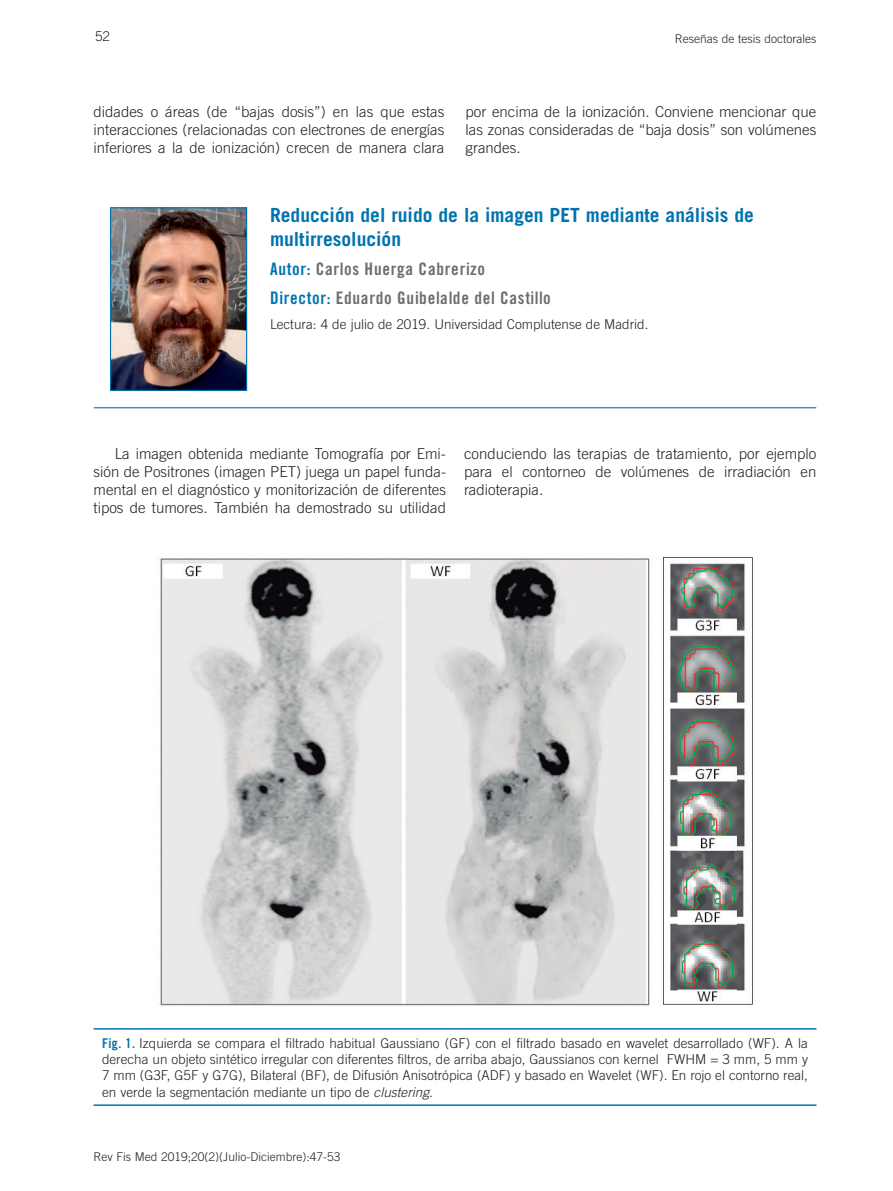
<style>
.page{position:relative;width:893px;height:1191px;background:#fff}
.page>*{position:absolute;margin:0;border:0;box-sizing:border-box;transform-origin:0 0}
.t1{font:700 19.5px/23.4px "Trade Gothic";color:#0073ae}
.TITULO_INGLES{font:17.25px "Trade Gothic Bold Cond Twenty 10";color:#6c6d70}
.t2{font:300 15px/18px "Trade Gothic";color:#231f20;text-align:justify}
.Figura_pie_IG{font:300 13.5px/16.2px "Trade Gothic";color:#231f20;text-align:justify}
.CARGO_AUTORES_SIN_VI{font:300 13.5px "Trade Gothic";color:#231f20}
.t3{font:300 12px "Trade Gothic";color:#231f20}
.s1{color:#0073ae}
.s2{font-family:"Trade Gothic Bold Cond Twenty 10";font-weight:400;color:#0073ae}
.s3{font-style:italic}
</style>
<div class="page">
<img style="left:112px;top:209px;width:133px;height:180px">
<div style="left:110px;top:207px;width:137px;height:184px;border:1px solid #0073ae"></div>
<hr style="left:94px;top:407px;width:722px;height:1px;background:#0073ae">
<hr style="left:94px;top:1028px;width:722px;height:1px;background:#0073ae">
<hr style="left:94px;top:1104px;width:722px;height:2px;background:#0073ae">
<img style="left:159px;top:557px;width:594px;height:449px">
<p class="Figura_pie_IG" style="left:95px;top:28px;width:17px">52</p>
<p class="t3" style="left:675px;top:31px;width:143px">Reseñas de tesis doctorales</p>
<p class="t2" style="left:94px;top:102px;width:352px">didades o áreas (de “bajas dosis”) en las que estas interacciones (relacionadas con electrones de energías inferiores a la de ionización) crecen de manera clara</p>
<p class="t2" style="left:466px;top:102px;width:352px">por encima de la ionización. Conviene mencionar que las zonas consideradas de “baja dosis” son volúmenes grandes.</p>
<h1 class="t1" style="left:270px;top:203px;width:485px">Reducción del ruido de la imagen PET mediante análisis de multirresolución</h1>
<p class="TITULO_INGLES" style="left:270px;top:258px;width:217px"><span class="s1">Autor:</span> Carlos Huerga Cabrerizo</p>
<p class="TITULO_INGLES" style="left:270px;top:287px;width:283px"><span class="s1">Director:</span> Eduardo Guibelalde del Castillo</p>
<p class="CARGO_AUTORES_SIN_VI" style="left:270px;top:316px;width:380px">Lectura: 4 de julio de 2019. Universidad Complutense de Madrid.</p>
<p class="t2" style="left:94px;top:444px;width:354px;text-indent:21px">La imagen obtenida mediante Tomografía por Emi&shy;sión de Positrones (imagen PET) juega un papel funda&shy;mental en el diagnóstico y monitorización de diferentes tipos de tumores. También ha demostrado su utilidad</p>
<p class="t2" style="left:464px;top:444px;width:354px">conduciendo las terapias de tratamiento, por ejemplo para el contorneo de volúmenes de irradiación en radioterapia.</p>
<p class="Figura_pie_IG" style="left:102px;top:1035px;width:707px"><span class="s2">Fig. 1.</span> Izquierda se compara el filtrado habitual Gaussiano (GF) con el filtrado basado en wavelet desarrollado (WF). A la derecha un objeto sintético irregular con diferentes filtros, de arriba abajo, Gaussianos con kernel FWHM = 3 mm, 5 mm y 7 mm (G3F, G5F y G7G), Bilateral (BF), de Difusión Anisotrópica (ADF) y basado en Wavelet (WF). En rojo el contorno real, en verde la segmentación mediante un tipo de <span class="s3">clustering</span>.</p>
<p class="t3" style="left:94px;top:1149px;width:249px">Rev Fis Med 2019;20(2)(Julio-Diciembre):47-53</p>
</div>
